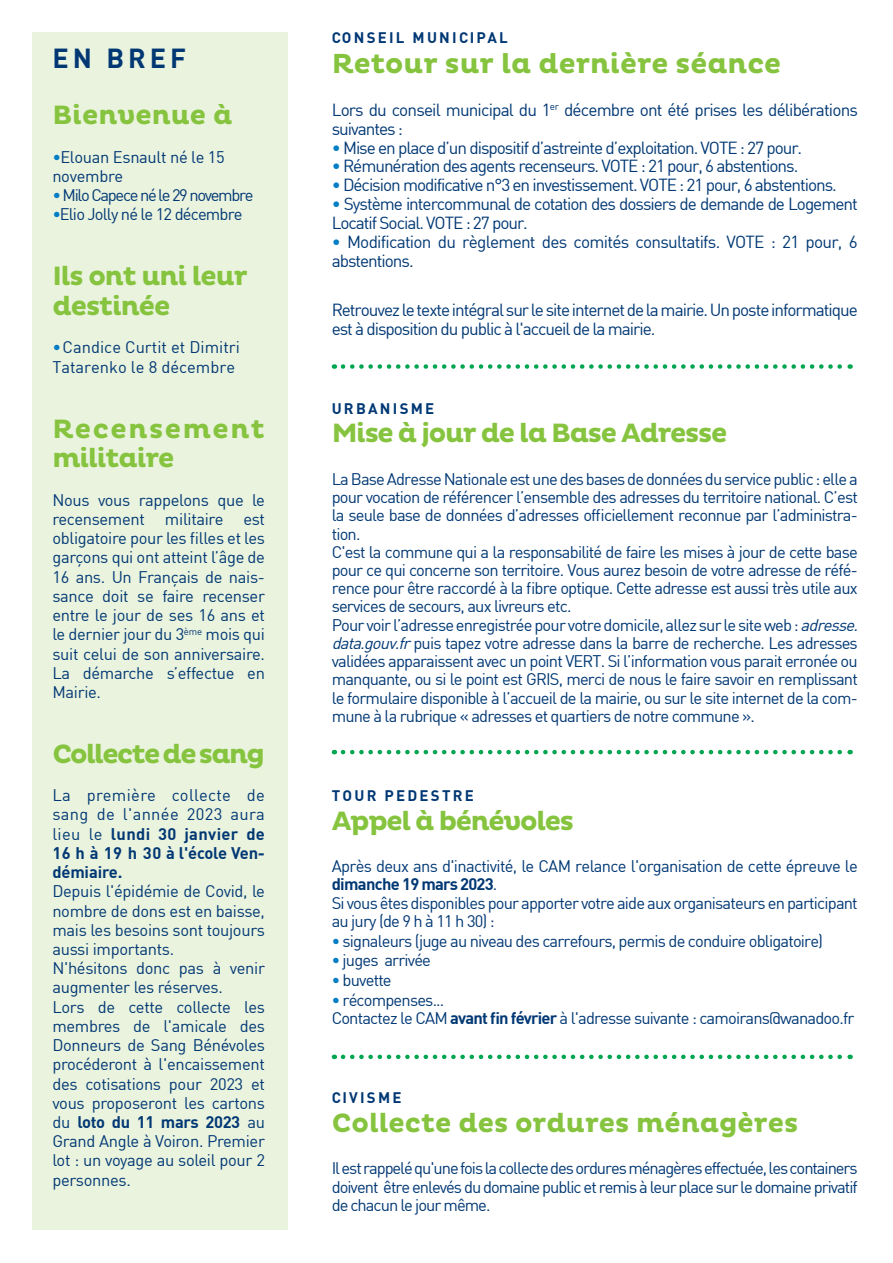
<style>
.page{position:relative;width:893px;height:1263px;background:#fff}
.page>*{position:absolute;margin:0;border:0;box-sizing:border-box;transform-origin:0 0}
.t1{font:700 28.05px "Pluto";color:#86c43f}
.t2{font:700 27px/29.7px "Pluto";letter-spacing:-.04em;color:#86c43f}
.t3{font:700 27px "Pluto";color:#86c43f}
.t4{font:700 27px/29.7px "Pluto";letter-spacing:.05em;color:#86c43f}
.t5{font:700 27px "Pluto";letter-spacing:-.06em;color:#86c43f}
.t6{font:700 27px "DIN";letter-spacing:.15em;color:#013874}
.t7{font:17.1px/18.9px "DIN";letter-spacing:-.06em;color:#013874}
.t8{font:16.5px/19.2px "DIN";letter-spacing:-.05em;color:#013874;text-align:justify}
.t9{font:16.5px/19.2px "DIN";letter-spacing:-.02em;color:#013874}
.t10{font:16.5px/19.2px "DIN";color:#013874}
.t11{font:16.5px "DIN";letter-spacing:-.08em;color:#013874}
.t12{font:700 15px "DIN";letter-spacing:.15em;color:#013874}
.s1{color:#007ec5}
.s2{font-weight:700}
.s3{font-style:italic}
</style>
<div class="page">
<div style="left:32px;top:32px;width:255px;height:1198px;background:#eaf3de"></div>
<svg style="left:343px;top:364px;width:508px;height:5px"></svg>
<svg style="left:343px;top:750px;width:508px;height:4px"></svg>
<svg style="left:343px;top:1054px;width:508px;height:5px"></svg>
<p class="t6" style="left:52px;top:41px;width:135px">EN BREF</p>
<p class="t3" style="left:52px;top:100px;width:182px">Bienvenue à</p>
<p class="t9" style="left:52px;top:147px;width:174px"><span class="s1">•</span>Elouan Esnault né le 15 novembre</p>
<p class="t11" style="left:52px;top:185px;width:203px"><span class="s1">•</span> Milo Capece né le 29 novembre</p>
<p class="t8" style="left:52px;top:205px;width:192px"><span class="s1">•</span>Elio Jolly né le 12 décembre</p>
<p class="t2" style="left:52px;top:262px;width:197px">Ils ont uni leur destinée</p>
<p class="t10" style="left:52px;top:338px;width:189px"><span class="s1">•</span> Candice Curtit et Dimitri<br>Tatarenko le 8 décembre</p>
<p class="t4" style="left:52px;top:414px;width:214px">Recensement militaire</p>
<p class="t8" style="left:52px;top:490px;width:214px">Nous vous rappelons que le recensement militaire est obligatoire pour les filles et les garçons qui ont atteint l’âge de 16 ans. Un Français de nais&shy;sance doit se faire recenser entre le jour de ses 16 ans et le dernier jour du 3<sup>ème</sup> mois qui suit celui de son anniversaire.<br>La démarche s’effectue en Mairie.</p>
<p class="t5" style="left:52px;top:738px;width:214px">Collecte de sang</p>
<p class="t8" style="left:52px;top:785px;width:214px">La première collecte de sang de l'année 2023 aura lieu le <span class="s2">lundi 30 janvier de 16 h à 19 h 30 à l'école Ven&shy;démiaire.</span></p>
<p class="t8" style="left:52px;top:881px;width:214px">Depuis l'épidémie de Covid, le nombre de dons est en baisse, mais les besoins sont toujours aussi importants.</p>
<p class="t9" style="left:52px;top:958px;width:214px">N'hésitons donc pas à venir augmenter les réserves.</p>
<p class="t8" style="left:52px;top:997px;width:214px">Lors de cette collecte les membres de l'amicale des Donneurs de Sang Bénévoles procéderont à l'encaissement des cotisations pour 2023 et vous proposeront les cartons du <span class="s2">loto du 11 mars 2023</span> au Grand Angle à Voiron. Premier lot : un voyage au soleil pour 2 personnes.</p>
<p class="t12" style="left:332px;top:28px;width:178px">CONSEIL MUNICIPAL</p>
<p class="t1" style="left:332px;top:47px;width:451px">Retour sur la dernière séance</p>
<p class="t7" style="left:332px;top:100px;width:528px">Lors du conseil municipal du 1<sup>er</sup> décembre ont été prises les délibérations suivantes :</p>
<p class="t7" style="left:332px;top:138px;width:472px"><span class="s1">•</span> Mise en place d’un dispositif d’astreinte d’exploitation. VOTE : 27 pour.</p>
<p class="t7" style="left:332px;top:156px;width:468px"><span class="s1">•</span> Rémunération des agents recenseurs. VOTE : 21 pour, 6 abstentions.</p>
<p class="t7" style="left:332px;top:175px;width:507px"><span class="s1">•</span> Décision modificative n°3 en investissement. VOTE : 21 pour, 6 abstentions.</p>
<p class="t7" style="left:332px;top:194px;width:528px"><span class="s1">•</span> Système intercommunal de cotation des dossiers de demande de Logement<br>Locatif Social. VOTE : 27 pour.</p>
<p class="t7" style="left:332px;top:232px;width:527px"><span class="s1">•</span> Modification du règlement des comités consultatifs. VOTE : 21 pour, 6 abstentions.</p>
<p class="t7" style="left:332px;top:300px;width:528px">Retrouvez le texte intégral sur le site internet de la mairie. Un poste informatique est à disposition du public à l'accueil de la mairie.</p>
<p class="t12" style="left:332px;top:398px;width:104px">URBANISME</p>
<p class="t2" style="left:332px;top:419px;width:397px">Mise à jour de la Base Adresse</p>
<p class="t8" style="left:332px;top:469px;width:528px;line-height:18.3px">La Base Adresse Nationale est une des bases de données du service public : elle a pour vocation de référencer l’ensemble des adresses du territoire national. C’est la seule base de données d’adresses officiellement reconnue par l’administra&shy;tion.</p>
<p class="t8" style="left:332px;top:542px;width:528px;line-height:18.3px">C'est la commune qui a la responsabilité de faire les mises à jour de cette base pour ce qui concerne son territoire. Vous aurez besoin de votre adresse de réfé&shy;rence pour être raccordé à la fibre optique. Cette adresse est aussi très utile aux services de secours, aux livreurs etc.</p>
<p class="t8" style="left:332px;top:615px;width:532px;line-height:18.3px;text-align:left">Pour voir l’adresse enregistrée pour votre domicile, allez sur le site web : <span class="s3">adresse. data.gouv.fr</span>puis tapez votre adresse dans la barre de recherche. Les adresses validées apparaissent avec un point VERT. Si l’information vous parait erronée ou manquante, ou si le point est GRIS, merci de nous le faire savoir en remplissant le formulaire disponible à l’accueil de la mairie, ou sur le site internet de la com&shy;mune à la rubrique « adresses et quartiers de notre commune ».</p>
<p class="t12" style="left:332px;top:786px;width:144px">TOUR PEDESTRE</p>
<p class="t2" style="left:332px;top:806px;width:244px">Appel à bénévoles</p>
<p class="t8" style="left:332px;top:857px;width:528px;line-height:18.3px">Après deux ans d'inactivité, le CAM relance l'organisation de cette épreuve le <span class="s2">dimanche 19 mars 2023</span>.</p>
<p class="t8" style="left:332px;top:893px;width:528px;line-height:18.3px">Si vous êtes disponibles pour apporter votre aide aux organisateurs en participant au jury (de 9 h à 11 h 30) :</p>
<p class="t8" style="left:332px;top:931px;width:493px"><span class="s1">•</span>signaleurs (juge au niveau des carrefours, permis de conduire obligatoire)</p>
<p class="t8" style="left:332px;top:950px;width:101px"><span class="s1">•</span>juges arrivée</p>
<p class="t8" style="left:332px;top:970px;width:62px"><span class="s1">•</span>buvette</p>
<p class="t8" style="left:332px;top:990px;width:114px"><span class="s1">•</span>récompenses...</p>
<p class="t8" style="left:332px;top:1008px;width:524px">Contactez le CAM <span class="s2">avant fin février</span> à l'adresse suivante : camoirans@wanadoo.fr</p>
<p class="t12" style="left:332px;top:1088px;width:71px">CIVISME</p>
<p class="t3" style="left:332px;top:1107px;width:468px">Collecte des ordures ménagères</p>
<p class="t8" style="left:332px;top:1159px;width:528px;line-height:18.3px">Il est rappelé qu'une fois la collecte des ordures ménagères effectuée, les containers doivent être enlevés du domaine public et remis à leur place sur le domaine privatif de chacun le jour même.</p>
</div>
